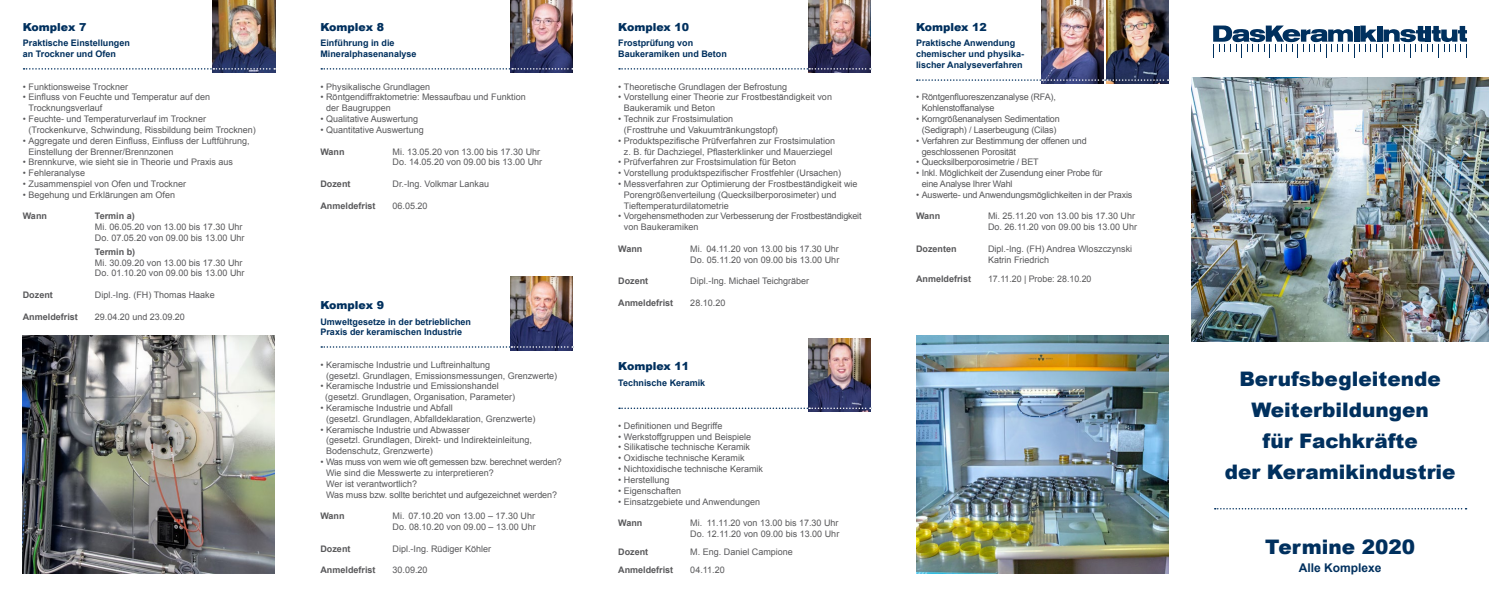
<style>
.page{position:relative;width:1489px;height:596px;background:#fff}
.page>*{position:absolute;margin:0;border:0;box-sizing:border-box;transform-origin:0 0}
.t1{font:900 20px/31px "Arial";color:#00305e;text-align:center}
.t2{font:700 12px "Arial";color:#00305e}
.t3{font:900 11px "Arial";color:#00305e}
.t4{font:9px/10.8px "Arial";color:#58585a}
.t5{font:9px/10.8px "Arial";letter-spacing:-.02em;color:#58585a}
.t6{font:700 9px/10.8px "Arial";color:#00305e}
.t7{font:700 9px "Arial";color:#58585a}
</style>
<div class="page">
<svg style="left:1213px;top:26px;width:253px;height:32px"></svg>
<img style="left:1191px;top:78px;width:297px;height:263px">
<svg style="left:1214px;top:508px;width:252px;height:1px"></svg>
<img style="left:510px;top:0;width:63px;height:72px">
<img style="left:213px;top:0;width:62px;height:72px">
<img style="left:808px;top:338px;width:62px;height:73px">
<img style="left:808px;top:0;width:62px;height:72px">
<svg style="left:619px;top:407px;width:251px;height:2px"></svg>
<svg style="left:321px;top:68px;width:252px;height:2px"></svg>
<svg style="left:24px;top:68px;width:251px;height:2px"></svg>
<svg style="left:619px;top:68px;width:251px;height:2px"></svg>
<img style="left:916px;top:335px;width:252px;height:238px">
<img style="left:1106px;top:0;width:62px;height:84px">
<img style="left:1041px;top:0;width:62px;height:84px">
<svg style="left:916px;top:79px;width:252px;height:2px"></svg>
<img style="left:510px;top:276px;width:63px;height:74px">
<svg style="left:321px;top:346px;width:252px;height:1px"></svg>
<img style="left:23px;top:335px;width:252px;height:238px">
<p class="t3" style="left:23px;top:19px;width:65px">Komplex 7</p>
<p class="t6" style="left:23px;top:38px;width:109px">Praktische Einstellungen an Trockner und Ofen</p>
<p class="t4" style="left:23px;top:81px;width:107px">• Funktionsweise Trockner</p>
<p class="t4" style="left:28px;top:92px;width:183px;text-indent:-6px">• Einfluss von Feuchte und Temperatur auf den<br>Trocknungsverlauf</p>
<p class="t4" style="left:28px;top:113px;width:229px;text-indent:-6px">• Feuchte- und Temperaturverlauf im Trockner (Trockenkurve, Schwindung, Rissbildung beim Trocknen)</p>
<p class="t4" style="left:28px;top:135px;width:223px;text-indent:-6px">• Aggregate und deren Einfluss, Einfluss der Luftführung,<br>Einstellung der Brenner/Brennzonen</p>
<p class="t4" style="left:23px;top:157px;width:212px">• Brennkurve, wie sieht sie in Theorie und Praxis aus</p>
<p class="t4" style="left:23px;top:167px;width:64px">• Fehleranalyse</p>
<p class="t4" style="left:23px;top:178px;width:165px">• Zusammenspiel von Ofen und Trockner</p>
<p class="t4" style="left:23px;top:189px;width:154px">• Begehung und Erklärungen am Ofen</p>
<p class="t7" style="left:23px;top:210px;width:26px">Wann</p>
<p class="t7" style="left:95px;top:210px;width:41px">Termin a)</p>
<p class="t4" style="left:95px;top:221px;width:151px">Mi. 06.05.20 von 13.00 bis 17.30 Uhr<br>Do. 07.05.20 von 09.00 bis 13.00 Uhr</p>
<p class="t7" style="left:95px;top:245px;width:42px">Termin b)</p>
<p class="t4" style="left:95px;top:257px;width:151px">Mi. 30.09.20 von 13.00 bis 17.30 Uhr<br>Do. 01.10.20 von 09.00 bis 13.00 Uhr</p>
<p class="t7" style="left:23px;top:289px;width:31px">Dozent</p>
<p class="t4" style="left:95px;top:289px;width:121px">Dipl.-Ing. (FH) Thomas Haake</p>
<p class="t7" style="left:23px;top:310px;width:57px">Anmeldefrist</p>
<p class="t4" style="left:95px;top:311px;width:92px">29.04.20 und 23.09.20</p>
<p class="t3" style="left:320px;top:19px;width:65px">Komplex 8</p>
<p class="t6" style="left:320px;top:38px;width:98px">Einführung in die<br>Mineralphasenanalyse</p>
<p class="t4" style="left:320px;top:81px;width:111px">• Physikalische Grundlagen</p>
<p class="t4" style="left:326px;top:92px;width:201px;text-indent:-6px">• Röntgendiffraktometrie: Messaufbau und Funktion der Baugruppen</p>
<p class="t4" style="left:320px;top:113px;width:99px">• Qualitative Auswertung</p>
<p class="t4" style="left:320px;top:124px;width:105px">• Quantitative Auswertung</p>
<p class="t7" style="left:320px;top:145px;width:26px">Wann</p>
<p class="t4" style="left:392px;top:146px;width:151px">Mi. 13.05.20 von 13.00 bis 17.30 Uhr<br>Do. 14.05.20 von 09.00 bis 13.00 Uhr</p>
<p class="t7" style="left:320px;top:178px;width:31px">Dozent</p>
<p class="t4" style="left:392px;top:178px;width:98px">Dr.-Ing. Volkmar Lankau</p>
<p class="t7" style="left:320px;top:199px;width:57px">Anmeldefrist</p>
<p class="t4" style="left:392px;top:200px;width:37px">06.05.20</p>
<p class="t3" style="left:320px;top:296px;width:65px">Komplex 9</p>
<p class="t6" style="left:320px;top:316px;width:152px">Umweltgesetze in der betrieblichen<br>Praxis der keramischen Industrie</p>
<p class="t4" style="left:326px;top:359px;width:232px;text-indent:-6px">• Keramische Industrie und Luftreinhaltung<br>(gesetzl. Grundlagen, Emissionsmessungen, Grenzwerte)</p>
<p class="t4" style="left:325px;top:380px;width:191px;text-indent:-5px">• Keramische Industrie und Emissionshandel (gesetzl. Grundlagen, Organisation, Parameter)</p>
<p class="t4" style="left:326px;top:402px;width:211px;text-indent:-6px">• Keramische Industrie und Abfall<br>(gesetzl. Grundlagen, Abfalldeklaration, Grenzwerte)</p>
<p class="t4" style="left:326px;top:424px;width:207px;text-indent:-6px">• Keramische Industrie und Abwasser<br>(gesetzl. Grundlagen, Direkt- und Indirekteinleitung,<br>Bodenschutz, Grenzwerte)</p>
<p class="t4" style="left:326px;top:456px;width:237px;text-indent:-6px">• Was muss von wem wie oft gemessen bzw. berechnet werden?<br>Wie sind die Messwerte zu interpretieren?<br>Wer ist verantwortlich?<br>Was muss bzw. sollte berichtet und aufgezeichnet werden?</p>
<p class="t7" style="left:320px;top:509px;width:26px">Wann</p>
<p class="t4" style="left:392px;top:510px;width:145px">Mi. 07.10.20 von 13.00 – 17.30 Uhr<br>Do. 08.10.20 von 09.00 – 13.00 Uhr</p>
<p class="t7" style="left:320px;top:542px;width:31px">Dozent</p>
<p class="t4" style="left:392px;top:542px;width:100px">Dipl.-Ing. Rüdiger Köhler</p>
<p class="t7" style="left:320px;top:563px;width:57px">Anmeldefrist</p>
<p class="t4" style="left:392px;top:564px;width:37px">30.09.20</p>
<p class="t3" style="left:618px;top:19px;width:72px">Komplex 10</p>
<p class="t6" style="left:618px;top:38px;width:110px">Frostprüfung von<br>Baukeramiken und Beton</p>
<p class="t4" style="left:618px;top:81px;width:170px">• Theoretische Grundlagen der Befrostung</p>
<p class="t4" style="left:624px;top:92px;width:209px;text-indent:-6px">• Vorstellung einer Theorie zur Frostbeständigkeit von<br>Baukeramik und Beton</p>
<p class="t4" style="left:624px;top:113px;width:155px;text-indent:-6px">• Technik zur Frostsimulation (Frosttruhe und Vakuumtränkungstopf)</p>
<p class="t4" style="left:618px;top:135px;width:218px;text-align:center">• Produktspezifische Prüfverfahren zur Frostsimulation z. B. für Dachziegel, Pflasterklinker und Mauerziegel</p>
<p class="t4" style="left:618px;top:157px;width:179px">• Prüfverfahren zur Frostsimulation für Beton</p>
<p class="t4" style="left:618px;top:167px;width:224px">• Vorstellung produktspezifischer Frostfehler (Ursachen)</p>
<p class="t4" style="left:624px;top:178px;width:235px;text-indent:-6px">• Messverfahren zur Optimierung der Frostbeständigkeit wie<br>Porengrößenverteilung (Quecksilberporosimeter) und<br>Tieftemperaturdilatometrie</p>
<p class="t5" style="left:624px;top:211px;width:239px;text-indent:-6px">• Vorgehensmethoden zur Verbesserung der Frostbeständigkeit von Baukeramiken</p>
<p class="t7" style="left:618px;top:242px;width:26px">Wann</p>
<p class="t4" style="left:690px;top:243px;width:150px">Mi. 04.11.20 von 13.00 bis 17.30 Uhr<br>Do. 05.11.20 von 09.00 bis 13.00 Uhr</p>
<p class="t7" style="left:618px;top:275px;width:31px">Dozent</p>
<p class="t4" style="left:690px;top:275px;width:120px">Dipl.-Ing. Michael Teichgräber</p>
<p class="t7" style="left:618px;top:296px;width:57px">Anmeldefrist</p>
<p class="t4" style="left:690px;top:297px;width:37px">28.10.20</p>
<p class="t3" style="left:618px;top:357px;width:72px">Komplex 11</p>
<p class="t6" style="left:618px;top:377px;width:88px">Technische Keramik</p>
<p class="t4" style="left:618px;top:420px;width:106px">• Definitionen und Begriffe</p>
<p class="t4" style="left:618px;top:431px;width:134px">• Werkstoffgruppen und Beispiele</p>
<p class="t4" style="left:618px;top:441px;width:133px">• Silikatische technische Keramik</p>
<p class="t4" style="left:618px;top:452px;width:128px">• Oxidische technische Keramik</p>
<p class="t4" style="left:618px;top:463px;width:146px">• Nichtoxidische technische Keramik</p>
<p class="t4" style="left:618px;top:474px;width:53px">• Herstellung</p>
<p class="t4" style="left:618px;top:485px;width:64px">• Eigenschaften</p>
<p class="t4" style="left:618px;top:495px;width:143px">• Einsatzgebiete und Anwendungen</p>
<p class="t7" style="left:618px;top:516px;width:26px">Wann</p>
<p class="t4" style="left:690px;top:517px;width:150px">Mi. 11.11.20 von 13.00 bis 17.30 Uhr<br>Do. 12.11.20 von 09.00 bis 13.00 Uhr</p>
<p class="t7" style="left:618px;top:545px;width:31px">Dozent</p>
<p class="t4" style="left:690px;top:546px;width:104px">M. Eng. Daniel Campione</p>
<p class="t7" style="left:618px;top:563px;width:57px">Anmeldefrist</p>
<p class="t4" style="left:690px;top:563px;width:36px">04.11.20</p>
<p class="t3" style="left:916px;top:19px;width:72px">Komplex 12</p>
<p class="t6" style="left:916px;top:38px;width:110px">Praktische Anwendung chemischer und physika&shy;lischer Analyseverfahren</p>
<p class="t5" style="left:921px;top:92px;width:136px;text-indent:-6px">• Röntgenfl uoreszenzanalyse (RFA),<br>Kohlenstoffanalyse</p>
<p class="t5" style="left:916px;top:113px;width:145px;text-align:center">• Korngrößenanalysen Sedimentation (Sedigraph) / Laserbeugung (Cilas)</p>
<p class="t5" style="left:921px;top:135px;width:166px;text-indent:-6px">• Verfahren zur Bestimmung der offenen und geschlossenen Porosität</p>
<p class="t5" style="left:916px;top:157px;width:124px">• Quecksilberporosimetrie / BET</p>
<p class="t5" style="left:921px;top:167px;width:182px;text-indent:-6px">• Inkl. Möglichkeit der Zusendung einer Probe für eine Analyse Ihrer Wahl</p>
<p class="t5" style="left:916px;top:189px;width:218px">• Auswerte- und Anwendungsmöglichkeiten in der Praxis</p>
<p class="t7" style="left:916px;top:210px;width:26px">Wann</p>
<p class="t4" style="left:988px;top:211px;width:150px">Mi. 25.11.20 von 13.00 bis 17.30 Uhr<br>Do. 26.11.20 von 09.00 bis 13.00 Uhr</p>
<p class="t7" style="left:916px;top:242px;width:42px">Dozenten</p>
<p class="t4" style="left:988px;top:243px;width:146px">Dipl.-Ing. (FH) Andrea Wloszczynski<br>Katrin Friedrich</p>
<p class="t7" style="left:916px;top:273px;width:57px">Anmeldefrist</p>
<p class="t4" style="left:988px;top:274px;width:105px">17.11.20 | Probe: 28.10.20</p>
<h1 class="t1" style="left:1224px;top:362px;width:232px">Berufsbegleitende<br>Weiterbildungen<br>für Fachkräfte<br>der Keramikindustrie</h1>
<h1 class="t1" style="left:1265px;top:530px;width:151px">Termine 2020</h1>
<h2 class="t2" style="left:1298px;top:559px;width:84px">Alle Komplexe</h2>
</div>
